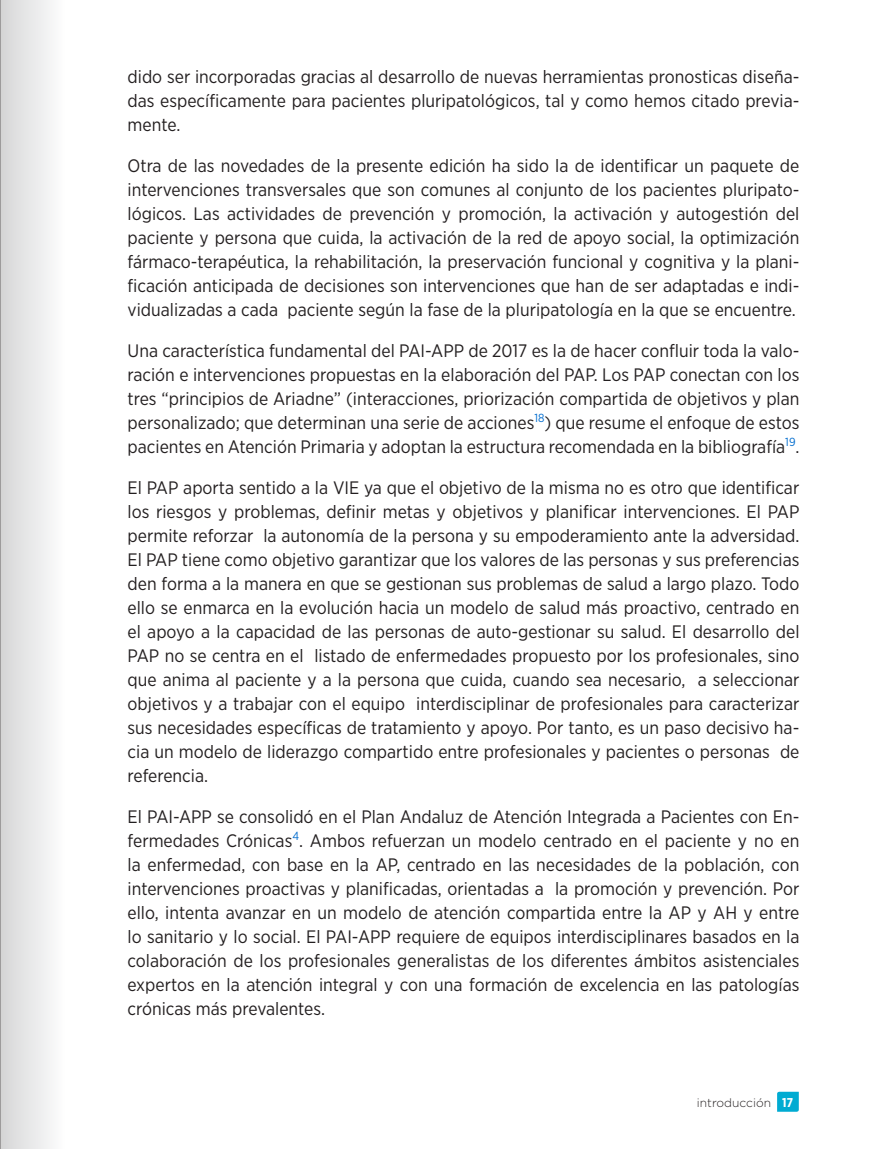
<style>
.page{position:relative;width:893px;height:1149px;background:#fff}
.page>*{position:absolute;margin:0;border:0;box-sizing:border-box;transform-origin:0 0}
.cuerpo_texto_sin_rej{font:18px/24px "Gotham Narrow";color:#231f20;text-align:justify}
.t1{font:700 12.75px "Gotham X Narrow";color:#fff;scale:1.11 1}
.t2{font:300 12px "Gotham";color:#231f20}
</style>
<div class="page">
<svg style="left:777px;top:1091px;width:22px;height:20px"></svg>
<div style="left:0;top:0;width:72px;height:1148px;background:linear-gradient(to right,#d5d5d6,#fff)"></div>
<p class="cuerpo_texto_sin_rej" style="left:128px;top:64px;width:673px">dido ser incorporadas gracias al desarrollo de nuevas herramientas pronosticas diseña&shy;das específicamente para pacientes pluripatológicos, tal y como hemos citado previa&shy;mente.</p>
<p class="cuerpo_texto_sin_rej" style="left:128px;top:153px;width:673px">Otra de las novedades de la presente edición ha sido la de identificar un paquete de intervenciones transversales que son comunes al conjunto de los pacientes pluripato&shy;lógicos. Las actividades de prevención y promoción, la activación y autogestión del paciente y persona que cuida, la activación de la red de apoyo social, la optimización fármaco-terapéutica, la rehabilitación, la preservación funcional y cognitiva y la plani&shy;ficación anticipada de decisiones son intervenciones que han de ser adaptadas e indi&shy;vidualizadas a cada paciente según la fase de la pluripatología en la que se encuentre.</p>
<p class="cuerpo_texto_sin_rej" style="left:128px;top:338px;width:673px">Una característica fundamental del PAI-APP de 2017 es la de hacer confluir toda la valo&shy;ración e intervenciones propuestas en la elaboración del PAP. Los PAP conectan con los tres “principios de Ariadne” (interacciones, priorización compartida de objetivos y plan personalizado; que determinan una serie de acciones<sup>18</sup>) que resume el enfoque de estos pacientes en Atención Primaria y adoptan la estructura recomendada en la bibliografía<sup>19</sup>.</p>
<p class="cuerpo_texto_sin_rej" style="left:128px;top:475px;width:673px">El PAP aporta sentido a la VIE ya que el objetivo de la misma no es otro que identificar los riesgos y problemas, definir metas y objetivos y planificar intervenciones. El PAP permite reforzar la autonomía de la persona y su empoderamiento ante la adversidad.<br>El PAP tiene como objetivo garantizar que los valores de las personas y sus preferencias den forma a la manera en que se gestionan sus problemas de salud a largo plazo. Todo ello se enmarca en la evolución hacia un modelo de salud más proactivo, centrado en el apoyo a la capacidad de las personas de auto-gestionar su salud. El desarrollo del PAP no se centra en el listado de enfermedades propuesto por los profesionales, sino que anima al paciente y a la persona que cuida, cuando sea necesario, a seleccionar objetivos y a trabajar con el equipo interdisciplinar de profesionales para caracterizar sus necesidades específicas de tratamiento y apoyo. Por tanto, es un paso decisivo ha&shy;cia un modelo de liderazgo compartido entre profesionales y pacientes o personas de referencia.</p>
<p class="cuerpo_texto_sin_rej" style="left:128px;top:804px;width:673px">El PAI-APP se consolidó en el Plan Andaluz de Atención Integrada a Pacientes con En&shy;fermedades Crónicas<sup>4</sup>. Ambos refuerzan un modelo centrado en el paciente y no en la enfermedad, con base en la AP, centrado en las necesidades de la población, con intervenciones proactivas y planificadas, orientadas a la promoción y prevención. Por ello, intenta avanzar en un modelo de atención compartida entre la AP y AH y entre lo sanitario y lo social. El PAI-APP requiere de equipos interdisciplinares basados en la colaboración de los profesionales generalistas de los diferentes ámbitos asistenciales expertos en la atención integral y con una formación de excelencia en las patologías crónicas más prevalentes.</p>
<p class="t2" style="left:697px;top:1094px;width:76px">introducción</p>
<p class="t1" style="left:782px;top:1094px;width:11px">17</p>
</div>
